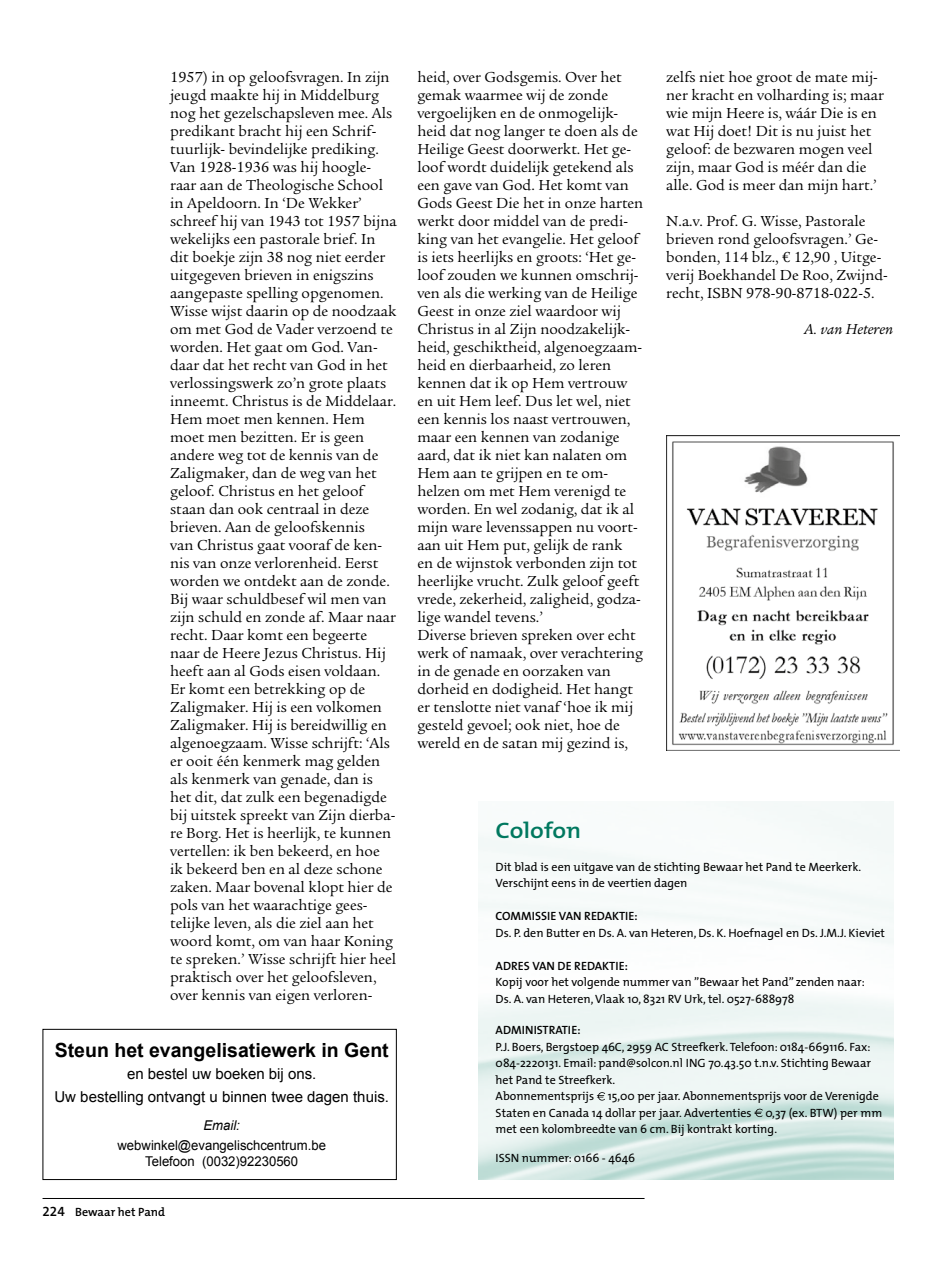
<style>
.page{position:relative;width:936px;height:1263px;background:#fff}
.page>*{position:absolute;margin:0;border:0;box-sizing:border-box;transform-origin:0 0}
.t1{font:600 22.5px "The Mix";color:#00785f;scale:1.11 1}
.t2{font:700 19.5px "Arial";color:#000}
.t3{font:15.75px/18px "Legacy Serif Std";color:#000}
.t4{font:italic 15.75px "Legacy Serif Std";color:#000}
.t5{font:15px/22.5px "Arial";color:#000;text-align:center}
.t6{font:13.5px/16.2px "Arial";color:#000;text-align:center}
.t7{font:italic 13.5px "Arial";color:#000}
.t8{font:12px/16.5px "The Mix";color:#000}
.t9{font:600 12px "The Mix";color:#000}
.s1{font-family:"The Mix Semi Bold Expert";font-weight:400;font-size:13.5px}
</style>
<div class="page">
<hr style="left:43px;top:1198px;width:601px;height:1px;background:#000">
<svg style="left:596px;top:1092px;width:9px;height:8px"></svg>
<svg style="left:754px;top:1109px;width:8px;height:8px"></svg>
<img style="left:666px;top:435px;width:233px;height:315px">
<div style="left:43px;top:1029px;width:353px;height:151px;border:1px solid #000"></div>
<p class="t3" style="left:170px;top:68px;width:228px">1957) in op geloofsvragen. In zijn jeugd maakte hij in Middelburg nog het gezelschapsleven mee. Als predikant bracht hij een Schrif&shy;tuurlijk- bevindelijke prediking.<br>Van 1928-1936 was hij hoogle&shy;raar aan de Theologische School in Apeldoorn. In ‘De Wekker’ schreef hij van 1943 tot 1957 bijna wekelijks een pastorale brief. In dit boekje zijn 38 nog niet eerder uitgegeven brieven in enigszins aangepaste spelling opgenomen.<br>Wisse wijst daarin op de noodzaak om met God de Vader verzoend te worden. Het gaat om God. Van&shy;daar dat het recht van God in het verlossingswerk zo’n grote plaats inneemt. Christus is de Middelaar.<br>Hem moet men kennen. Hem moet men bezitten. Er is geen andere weg tot de kennis van de<br>Zaligmaker, dan de weg van het geloof. Christus en het geloof staan dan ook centraal in deze brieven. Aan de geloofskennis<br>van Christus gaat vooraf de ken&shy;nis van onze verlorenheid. Eerst worden we ontdekt aan de zonde.<br>Bij waar schuldbesef wil men van zijn schuld en zonde af. Maar naar recht. Daar komt een begeerte naar de Heere Jezus Christus. Hij heeft aan al Gods eisen voldaan.<br>Er komt een betrekking op de<br>Zaligmaker. Hij is een volkomen<br>Zaligmaker. Hij is bereidwillig en algenoegzaam. Wisse schrijft: ‘Als er ooit één kenmerk mag gelden als kenmerk van genade, dan is het dit, dat zulk een begenadigde bij uitstek spreekt van Zijn dierba&shy;re Borg. Het is heerlijk, te kunnen vertellen: ik ben bekeerd, en hoe<br>ik bekeerd ben en al deze schone zaken. Maar bovenal klopt hier de pols van het waarachtige gees&shy;telijke leven, als die ziel aan het woord komt, om van haar Koning te spreken.’ Wisse schrijft hier heel praktisch over het geloofsleven, over kennis van eigen verloren-</p>
<p class="t3" style="left:417px;top:68px;width:227px">heid, over Godsgemis. Over het gemak waarmee wij de zonde vergoelijken en de onmogelijk&shy;heid dat nog langer te doen als de<br>Heilige Geest doorwerkt. Het ge&shy;loof wordt duidelijk getekend als een gave van God. Het komt van<br>Gods Geest Die het in onze harten werkt door middel van de predi&shy;king van het evangelie. Het geloof is iets heerlijks en groots: ‘Het ge&shy;loof zouden we kunnen omschrij&shy;ven als die werking van de Heilige<br>Geest in onze ziel waardoor wij<br>Christus in al Zijn noodzakelijk&shy;heid, geschiktheid, algenoegzaam&shy;heid en dierbaarheid, zo leren kennen dat ik op Hem vertrouw en uit Hem leef. Dus let wel, niet een kennis los naast vertrouwen, maar een kennen van zodanige aard, dat ik niet kan nalaten om<br>Hem aan te grijpen en te om&shy;helzen om met Hem verenigd te worden. En wel zodanig, dat ik al mijn ware levenssappen nu voort&shy;aan uit Hem put, gelijk de rank<br>en de wijnstok verbonden zijn tot heerlijke vrucht. Zulk geloof geeft vrede, zekerheid, zaligheid, godza&shy;lige wandel tevens.’<br>Diverse brieven spreken over echt werk of namaak, over verachtering in de genade en oorzaken van dorheid en dodigheid. Het hangt er tenslotte niet vanaf ‘hoe ik mij gesteld gevoel; ook niet, hoe de wereld en de satan mij gezind is,</p>
<p class="t3" style="left:666px;top:68px;width:219px">zelfs niet hoe groot de mate mij&shy;ner kracht en volharding is; maar wie mijn Heere is, wáár Die is en wat Hij doet! Dit is nu juist het geloof: de bezwaren mogen veel zijn, maar God is méér dan die alle. God is meer dan mijn hart.’</p>
<p class="t3" style="left:666px;top:212px;width:223px">N.a.v. Prof. G. Wisse, Pastorale brieven rond geloofsvragen.’ Ge&shy;bonden, 114 blz., € 12,90 , Uitge&shy;verij Boekhandel De Roo, Zwijnd&shy;recht, ISBN 978-90-8718-022-5.</p>
<p class="t4" style="left:803px;top:320px;width:91px">A. van Heteren</p>
<h1 class="t1" style="left:495px;top:811px;width:79px">Colofon</h1>
<p class="t8" style="left:495px;top:858px;width:367px">Dit blad is een uitgave van de stichting Bewaar het Pand te Meerkerk.<br>Verschijnt eens in de veertien dagen</p>
<p class="t9" style="left:495px;top:906px;width:144px">COMMISSIE VAN REDAKTIE:</p>
<p class="t8" style="left:495px;top:924px;width:391px">Ds. P. den Butter en Ds. A. van Heteren, Ds. K. Hoefnagel en Ds. J.M.J. Kieviet</p>
<p class="t9" style="left:495px;top:956px;width:134px">ADRES VAN DE REDAKTIE:</p>
<p class="t8" style="left:495px;top:974px;width:370px">Kopij voor het volgende nummer van ”Bewaar het Pand” zenden naar:<br>Ds. A. van Heteren, Vlaak 10, 8321 RV Urk, tel. 0527-688978</p>
<p class="t9" style="left:495px;top:1020px;width:86px">ADMINISTRATIE:</p>
<p class="t8" style="left:495px;top:1038px;width:388px">P.J. Boers, Bergstoep 46C, 2959 AC Streefkerk. Telefoon: 0184-669116. Fax:<br>084-2220131. Email: pand@solcon.nl ING 70.43.50 t.n.v. Stichting Bewaar het Pand te Streefkerk.<br>Abonnementsprijs 15,00 per jaar. Abonnementsprijs voor de Verenigde Staten en Canada 14 dollar per jaar. Advertenties 0,37 (ex. BTW) per mm met een kolombreedte van 6 cm. Bij kontrakt korting.</p>
<p class="t8" style="left:495px;top:1149px;width:141px">ISSN nummer: 0166 - 4646</p>
<p class="t2" style="left:55px;top:1037px;width:335px">Steun het evangelisatiewerk in Gent</p>
<p class="t5" style="left:54px;top:1063px;width:336px">en bestel uw boeken bij ons.<br>Uw bestelling ontvangt u binnen twee dagen thuis.</p>
<p class="t7" style="left:203px;top:1116px;width:38px">Email:</p>
<p class="t6" style="left:117px;top:1137px;width:210px">webwinkel@evangelischcentrum.be<br>Telefoon (0032)92230560</p>
<p class="t9" style="left:43px;top:1202px;width:124px"><span class="s1">224</span> Bewaar het Pand</p>
</div>
